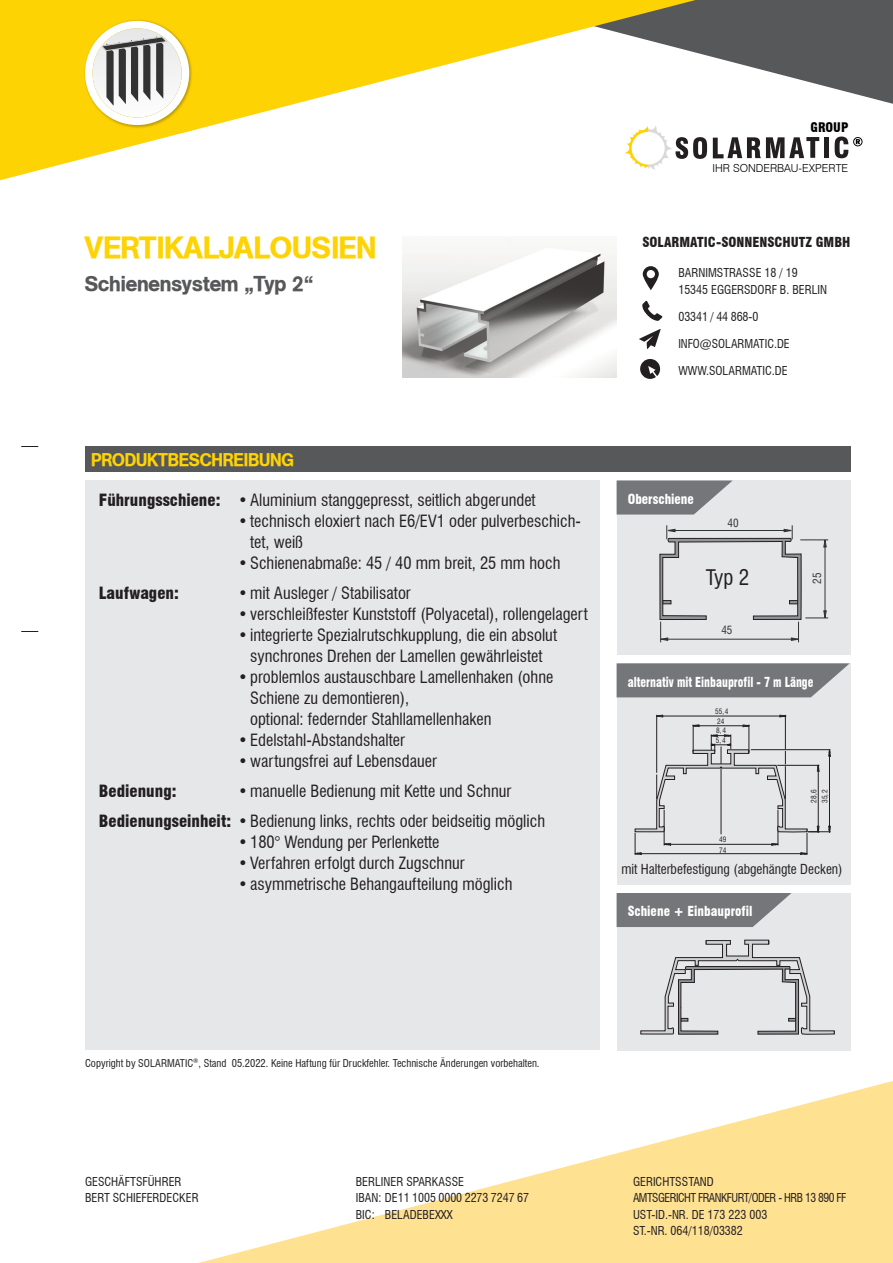
<style>
.page{position:relative;width:893px;height:1263px;background:#fff}
.page>*{position:absolute;margin:0;border:0;box-sizing:border-box;transform-origin:0 0}
.t1{font:30px "Agba Medium Normal";color:#fed304}
.t2{font:21px "Agba Medium Normal";color:#57585a}
.t3{font:condensed 21px "Swiss 721 BT";color:#231f20}
.t4{font:18px "Agba Medium Normal";color:#fed304;scale:.95 1}
.t5{font:condensed 16.5px "Swiss 721 BT";color:#231f20}
.t6{font:900 condensed 16.5px "Swiss 721 BT";color:#231f20}
.t7{font:condensed 13.5px "Swiss 721 BT";color:#231f20}
.t8{font:900 condensed 13.5px "Swiss 721 BT";color:#fff;scale:.85 1}
.t9{font:900 condensed 13.5px "Swiss 721 BT";color:#fff;scale:.95 1}
.t10{font:900 condensed 13.5px "Swiss 721 BT";color:#231f20}
.t11{font:900 condensed 12.9px "Swiss 721 BT";color:#000}
.t12{font:condensed 12px/16.5px "Swiss 721 BT";color:#231f20}
.t13{font:condensed 12px "Swiss 721 BT";letter-spacing:-.04em;color:#231f20}
.t14{font:condensed 11.1px "Swiss 721 BT";color:#323436}
.t15{font:300 10.95px "Swiss 721 BT";color:#000}
.t16{font:condensed 10.5px "Swiss 721 BT";color:#231f20}
.t17{font:condensed 7.35px/10.8px "Swiss 721 BT";color:#231f20}
.s1{font-weight:900}
</style>
<div class="page">
<svg style="left:21px;top:446px;width:17px;height:1px"></svg>
<svg style="left:21px;top:631px;width:17px;height:1px"></svg>
<svg style="left:750px;top:0;width:143px;height:104px;fill:#57585a"></svg>
<svg style="left:0;top:0;width:750px;height:180px"></svg>
<img style="left:80px;top:16px;width:117px;height:117px">
<svg style="left:85px;top:21px;width:104px;height:104px"></svg>
<div style="left:85px;top:480px;width:515px;height:570px;background:#e6e7e9"></div>
<div style="left:85px;top:446px;width:765px;height:26px;background:#57585a"></div>
<div style="left:617px;top:480px;width:233px;height:175px;background:#e6e7e9"></div>
<svg style="left:617px;top:480px;width:116px;height:34px"></svg>
<svg style="left:643px;top:266px;width:16px;height:24px"></svg>
<svg style="left:642px;top:301px;width:20px;height:20px"></svg>
<svg style="left:639px;top:329px;width:22px;height:20px"></svg>
<svg style="left:640px;top:359px;width:20px;height:20px"></svg>
<svg style="left:624px;top:125px;width:83px;height:45px"></svg>
<svg style="left:713px;top:137px;width:106px;height:21px"></svg>
<div style="left:824px;top:137px;width:5px;height:21px;background:#231f20"></div>
<svg style="left:835px;top:137px;width:27px;height:21px"></svg>
<svg style="left:199px;top:1081px;width:694px;height:182px"></svg>
<div style="left:617px;top:663px;width:233px;height:221px;background:#e6e7e9"></div>
<svg style="left:617px;top:663px;width:233px;height:34px;background:#7f8083"></svg>
<div style="left:617px;top:893px;width:233px;height:157px;background:#e6e7e9"></div>
<svg style="left:617px;top:893px;width:174px;height:34px;background:#818285"></svg>
<svg style="left:659px;top:525px;width:169px;height:117px"></svg>
<hr style="left:657px;top:716px;width:128px;height:1px;background:#231f20">
<hr style="left:656px;top:715px;width:1px;height:58px;background:#231f20">
<hr style="left:785px;top:715px;width:1px;height:34px;background:#231f20">
<svg style="left:634px;top:725px;width:196px;height:130px"></svg>
<svg style="left:641px;top:939px;width:194px;height:95px"></svg>
<img style="left:403px;top:245px;width:214px;height:132px">
<p class="t11" style="left:810px;top:120px;width:39px">GROUP</p>
<p class="t15" style="left:713px;top:162px;width:137px">IHR SONDERBAU-EXPERTE</p>
<p class="t1" style="left:85px;top:230px;width:293px">VERTIKALJALOUSIEN</p>
<p class="t2" style="left:85px;top:272px;width:230px">Schienensystem „Typ 2“</p>
<p class="t12" style="left:678px;top:265px;width:150px">BARNIMSTRASSE 18 / 19<br>15345 EGGERSDORF B. BERLIN</p>
<p class="t12" style="left:678px;top:308px;width:82px">03341 / 44 868-0</p>
<p class="t12" style="left:678px;top:335px;width:113px">INFO@SOLARMATIC.DE</p>
<p class="t12" style="left:678px;top:362px;width:111px">WWW.SOLARMATIC.DE</p>
<p class="t10" style="left:642px;top:234px;width:210px">SOLARMATIC-SONNENSCHUTZ GMBH</p>
<p class="t4" style="left:91px;top:449px;width:215px">PRODUKTBESCHREIBUNG</p>
<p class="t5" style="left:99px;top:490px;width:438px"><span class="s1">Führungsschiene:</span> •Aluminium stanggepresst, seitlich abgerundet</p>
<p class="t5" style="left:238px;top:511px;width:344px">•technisch eloxiert nach E6/EV1 oder pulverbeschich-</p>
<p class="t5" style="left:250px;top:532px;width:55px">tet, weiß</p>
<p class="t5" style="left:238px;top:553px;width:324px">•Schienenabmaße: 45 / 40 mm breit, 25 mm hoch</p>
<p class="t6" style="left:99px;top:583px;width:81px">Laufwagen:</p>
<p class="t5" style="left:238px;top:583px;width:174px">•mit Ausleger / Stabilisator</p>
<p class="t5" style="left:238px;top:604px;width:351px">•verschleißfester Kunststoff (Polyacetal), rollengelagert</p>
<p class="t5" style="left:238px;top:625px;width:321px">•integrierte Spezialrutschkupplung, die ein absolut</p>
<p class="t5" style="left:250px;top:646px;width:294px">synchrones Drehen der Lamellen gewährleistet</p>
<p class="t5" style="left:238px;top:667px;width:317px">•problemlos austauschbare Lamellenhaken (ohne</p>
<p class="t5" style="left:250px;top:688px;width:161px">Schiene zu demontieren),</p>
<p class="t5" style="left:250px;top:709px;width:243px">optional: federnder Stahllamellenhaken</p>
<p class="t5" style="left:238px;top:730px;width:168px">•Edelstahl-Abstandshalter</p>
<p class="t5" style="left:238px;top:751px;width:200px">•wartungsfrei auf Lebensdauer</p>
<p class="t6" style="left:99px;top:781px;width:79px">Bedienung:</p>
<p class="t5" style="left:238px;top:781px;width:275px">•manuelle Bedienung mit Kette und Schnur</p>
<p class="t5" style="left:99px;top:811px;width:448px"><span class="s1">Bedienungseinheit:</span> •Bedienung links, rechts oder beidseitig möglich</p>
<p class="t5" style="left:238px;top:832px;width:203px">•180° Wendung per Perlenkette</p>
<p class="t5" style="left:238px;top:853px;width:228px">•Verfahren erfolgt durch Zugschnur</p>
<p class="t5" style="left:238px;top:874px;width:276px">•asymmetrische Behangaufteilung möglich</p>
<p class="t9" style="left:628px;top:491px;width:71px">Oberschiene</p>
<p class="t14" style="left:727px;top:519px;width:13px">40</p>
<p class="t3" style="left:706px;top:565px;width:45px">Typ 2</p>
<p class="t14" style="left:721px;top:626px;width:13px">45</p>
<p class="t14" style="left:813px;top:584px;width:13px;rotate:-90deg">25</p>
<p class="t8" style="left:628px;top:673px;width:220px">alternativ mit Einbauprofil - 7 m Länge</p>
<p class="t17" style="left:715px;top:707px;width:15px;line-height:9.8px">55,4<br>24</p>
<p class="t17" style="left:716px;top:725px;width:12px;line-height:10.2px">8,4<br>5,4</p>
<p class="t17" style="left:719px;top:834px;width:9px">49<br>74</p>
<p class="t17" style="left:809px;top:803px;width:15px;line-height:11.2px;rotate:-90deg">28,6<br>35,2</p>
<p class="t7" style="left:621px;top:861px;width:223px">mit Halterbefestigung (abgehängte Decken)</p>
<p class="t9" style="left:628px;top:903px;width:133px">Schiene + Einbauprofil</p>
<p class="t16" style="left:85px;top:1057px;width:456px">Copyright by SOLARMATIC<sup>®</sup>, Stand 05.2022. Keine Haftung für Druckfehler. Technische Änderungen vorbehalten.</p>
<p class="t12" style="left:85px;top:1173px;width:98px">GESCHÄFTSFÜHRER</p>
<p class="t12" style="left:85px;top:1189px;width:115px">BERT SCHIEFERDECKER</p>
<p class="t12" style="left:356px;top:1173px;width:110px">BERLINER SPARKASSE</p>
<p class="t12" style="left:356px;top:1189px;width:175px">IBAN: DE11 1005 0000 2273 7247 67</p>
<p class="t12" style="left:356px;top:1206px;width:99px">BIC: BELADEBEXXX</p>
<p class="t12" style="left:633px;top:1173px;width:82px">GERICHTSSTAND</p>
<p class="t13" style="left:633px;top:1190px;width:215px">AMTSGERICHT FRANKFURT/ODER - HRB 13 890 FF</p>
<p class="t12" style="left:633px;top:1206px;width:136px">UST-ID.-NR. DE 173 223 003</p>
<p class="t12" style="left:633px;top:1222px;width:111px">ST.-NR. 064/118/03382</p>
</div>
